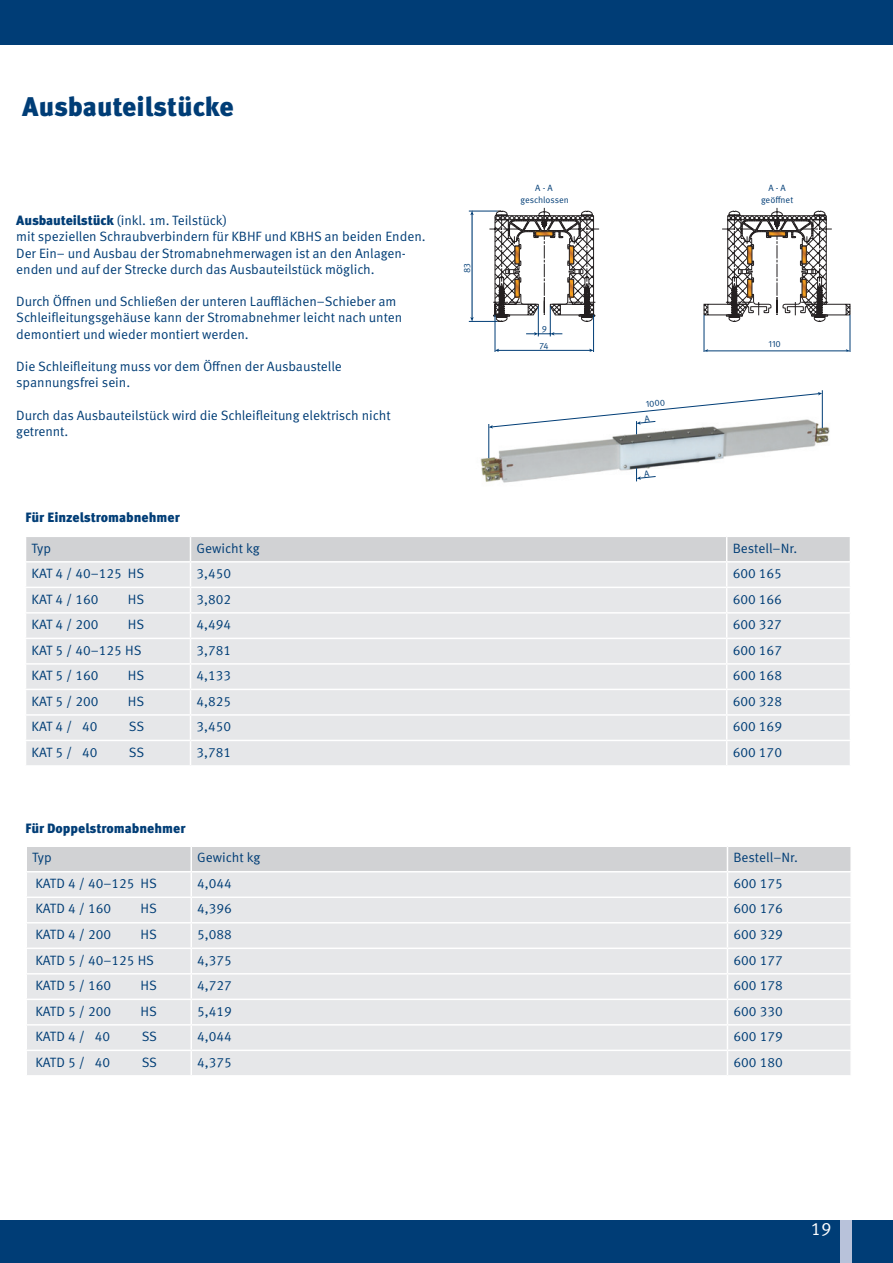
<style>
.page{position:relative;width:893px;height:1263px;background:#fff}
.page>*{position:absolute;margin:0;border:0;box-sizing:border-box;transform-origin:0 0}
.t1{font:900 27px "Meta Pro";letter-spacing:-.005em;color:#003d76}
.t2{font:18px "Meta Pro";color:#fff}
.t3{font:13.5px/16.2px "Meta Pro";letter-spacing:-.005em;color:#003d76}
.t4{font:900 13.5px "Meta Pro";color:#003d76}
.t5{font:9px/12.6px "Meta Pro";letter-spacing:-.005em;color:#003d76;text-align:center}
.s1{font-weight:900}
</style>
<div class="page">
<div style="left:0;top:1220px;width:893px;height:43px;background:#003d76"></div>
<div style="left:840px;top:1220px;width:11px;height:43px;background:#b8c2da"></div>
<div style="left:0;top:0;width:893px;height:45px;background:#003d76"></div>
<svg style="left:26px;top:537px;width:824px;height:228px;background:#e5e6e8"></svg>
<svg style="left:27px;top:847px;width:824px;height:228px;background:#e5e6e8"></svg>
<hr style="left:850px;top:1051px;width:2px;height:24px;background:#fff">
<img style="left:480px;top:424px;width:350px;height:59px">
<hr style="left:489px;top:424px;width:1px;height:34px;background:#003d76">
<hr style="left:822px;top:390px;width:1px;height:38px;background:#003d76">
<hr style="left:538px;top:306px;width:1px;height:30px;background:#003d76">
<hr style="left:550px;top:306px;width:1px;height:30px;background:#003d76">
<hr style="left:495px;top:315px;width:1px;height:37px;background:#003d76">
<hr style="left:593px;top:315px;width:1px;height:37px;background:#003d76">
<hr style="left:704px;top:315px;width:1px;height:37px;background:#003d76">
<hr style="left:850px;top:315px;width:1px;height:37px;background:#003d76">
<svg style="left:469px;top:207px;width:382px;height:115px"></svg>
<hr style="left:498px;top:350px;width:92px;height:1px;background:#003d76">
<svg style="left:495px;top:349px;width:4px;height:3px"></svg>
<svg style="left:526px;top:332px;width:36px;height:3px"></svg>
<hr style="left:707px;top:351px;width:140px;height:1px;background:#003d76">
<svg style="left:537px;top:233px;width:14px;height:1px"></svg>
<div style="left:535px;top:231px;width:18px;height:5px;border:1px solid #231f20"></div>
<svg style="left:571px;top:248px;width:1px;height:14px"></svg>
<div style="left:569px;top:246px;width:5px;height:18px;border:1px solid #231f20"></div>
<svg style="left:571px;top:281px;width:1px;height:14px"></svg>
<div style="left:569px;top:279px;width:5px;height:18px;border:1px solid #231f20"></div>
<svg style="left:770px;top:233px;width:14px;height:1px"></svg>
<div style="left:768px;top:231px;width:18px;height:5px;border:1px solid #231f20"></div>
<svg style="left:749px;top:248px;width:1px;height:14px"></svg>
<div style="left:747px;top:246px;width:5px;height:18px;border:1px solid #231f20"></div>
<svg style="left:749px;top:281px;width:1px;height:14px"></svg>
<div style="left:747px;top:279px;width:5px;height:18px;border:1px solid #231f20"></div>
<svg style="left:636px;top:468px;width:20px;height:13px"></svg>
<svg style="left:489px;top:392px;width:333px;height:42px"></svg>
<h1 class="t1" style="left:22px;top:90px;width:213px">Ausbauteilstücke</h1>
<p class="t3" style="left:16px;top:213px;width:411px"><span class="s1">Ausbauteilstück</span> (inkl. 1m. Teilstück)<br>mit speziellen Schraubverbindern für KBHF und KBHS an beiden Enden.<br>Der Ein– und Ausbau der Stromabnehmerwagen ist an den Anlagen&shy;enden und auf der Strecke durch das Ausbauteilstück möglich.</p>
<p class="t3" style="left:16px;top:294px;width:388px">Durch Öffnen und Schließen der unteren Laufflächen–Schieber am<br>Schleifleitungsgehäuse kann der Stromabnehmer leicht nach unten demontiert und wieder montiert werden.</p>
<p class="t3" style="left:16px;top:358px;width:327px">Die Schleifleitung muss vor dem Öffnen der Ausbaustelle spannungsfrei sein.</p>
<p class="t3" style="left:16px;top:407px;width:376px">Durch das Ausbauteilstück wird die Schleifleitung elektrisch nicht getrennt.</p>
<p class="t4" style="left:26px;top:509px;width:156px">Für Einzelstromabnehmer</p>
<p class="t5" style="left:461px;top:273px;width:11px;rotate:-90deg">83</p>
<p class="t5" style="left:520px;top:182px;width:50px">A - A geschlossen</p>
<p class="t5" style="left:761px;top:181px;width:34px">A - A geöffnet</p>
<p class="t5" style="left:542px;top:322px;width:7px">9</p>
<p class="t5" style="left:539px;top:340px;width:11px">74</p>
<p class="t5" style="left:645px;top:398px;width:21px;rotate:-5deg">1000</p>
<p class="t5" style="left:768px;top:338px;width:14px">110</p>
<p class="t3" style="left:32px;top:540px;width:21px">Typ</p>
<p class="t3" style="left:196px;top:540px;width:65px">Gewicht kg</p>
<p class="t3" style="left:733px;top:540px;width:66px">Bestell–Nr.</p>
<p class="t3" style="left:32px;top:565px;width:114px">KAT 4 / 40–125 HS</p>
<p class="t3" style="left:196px;top:565px;width:36px">3,450</p>
<p class="t3" style="left:733px;top:565px;width:51px">600 165</p>
<p class="t3" style="left:32px;top:591px;width:69px">KAT 4 / 160</p>
<p class="t3" style="left:128px;top:591px;width:18px">HS</p>
<p class="t3" style="left:196px;top:591px;width:36px">3,802</p>
<p class="t3" style="left:733px;top:591px;width:51px">600 166</p>
<p class="t3" style="left:32px;top:616px;width:69px">KAT 4 / 200</p>
<p class="t3" style="left:128px;top:616px;width:18px">HS</p>
<p class="t3" style="left:196px;top:616px;width:36px">4,494</p>
<p class="t3" style="left:733px;top:616px;width:51px">600 327</p>
<p class="t3" style="left:32px;top:642px;width:112px">KAT 5 / 40–125 HS</p>
<p class="t3" style="left:197px;top:642px;width:36px">3,781</p>
<p class="t3" style="left:733px;top:642px;width:51px">600 167</p>
<p class="t3" style="left:32px;top:667px;width:69px">KAT 5 / 160</p>
<p class="t3" style="left:128px;top:667px;width:18px">HS</p>
<p class="t3" style="left:197px;top:667px;width:36px">4,133</p>
<p class="t3" style="left:733px;top:667px;width:51px">600 168</p>
<p class="t3" style="left:32px;top:693px;width:69px">KAT 5 / 200</p>
<p class="t3" style="left:128px;top:693px;width:18px">HS</p>
<p class="t3" style="left:197px;top:693px;width:36px">4,825</p>
<p class="t3" style="left:733px;top:693px;width:51px">600 328</p>
<p class="t3" style="left:32px;top:718px;width:68px">KAT 4 / 40</p>
<p class="t3" style="left:129px;top:718px;width:17px">SS</p>
<p class="t3" style="left:197px;top:718px;width:36px">3,450</p>
<p class="t3" style="left:733px;top:718px;width:51px">600 169</p>
<p class="t3" style="left:32px;top:744px;width:68px">KAT 5 / 40</p>
<p class="t3" style="left:129px;top:744px;width:17px">SS</p>
<p class="t3" style="left:197px;top:744px;width:36px">3,781</p>
<p class="t3" style="left:733px;top:744px;width:51px">600 170</p>
<p class="t4" style="left:26px;top:820px;width:162px">Für Doppelstromabnehmer</p>
<p class="t3" style="left:32px;top:850px;width:21px">Typ</p>
<p class="t3" style="left:197px;top:850px;width:65px">Gewicht kg</p>
<p class="t3" style="left:733px;top:850px;width:66px">Bestell–Nr.</p>
<p class="t3" style="left:35px;top:875px;width:123px">KATD 4 / 40–125 HS</p>
<p class="t3" style="left:197px;top:875px;width:36px">4,044</p>
<p class="t3" style="left:733px;top:875px;width:51px">600 175</p>
<p class="t3" style="left:35px;top:901px;width:77px">KATD 4 / 160</p>
<p class="t3" style="left:141px;top:901px;width:18px">HS</p>
<p class="t3" style="left:197px;top:901px;width:36px">4,396</p>
<p class="t3" style="left:733px;top:901px;width:51px">600 176</p>
<p class="t3" style="left:35px;top:926px;width:77px">KATD 4 / 200</p>
<p class="t3" style="left:141px;top:926px;width:18px">HS</p>
<p class="t3" style="left:197px;top:926px;width:36px">5,088</p>
<p class="t3" style="left:733px;top:926px;width:51px">600 329</p>
<p class="t3" style="left:35px;top:952px;width:120px">KATD 5 / 40–125 HS</p>
<p class="t3" style="left:197px;top:952px;width:36px">4,375</p>
<p class="t3" style="left:733px;top:952px;width:51px">600 177</p>
<p class="t3" style="left:35px;top:977px;width:77px">KATD 5 / 160</p>
<p class="t3" style="left:141px;top:977px;width:18px">HS</p>
<p class="t3" style="left:197px;top:977px;width:36px">4,727</p>
<p class="t3" style="left:733px;top:977px;width:51px">600 178</p>
<p class="t3" style="left:35px;top:1003px;width:77px">KATD 5 / 200</p>
<p class="t3" style="left:141px;top:1003px;width:18px">HS</p>
<p class="t3" style="left:197px;top:1003px;width:36px">5,419</p>
<p class="t3" style="left:733px;top:1003px;width:51px">600 330</p>
<p class="t3" style="left:35px;top:1028px;width:76px">KATD 4 / 40</p>
<p class="t3" style="left:142px;top:1028px;width:17px">SS</p>
<p class="t3" style="left:197px;top:1028px;width:36px">4,044</p>
<p class="t3" style="left:733px;top:1028px;width:51px">600 179</p>
<p class="t3" style="left:35px;top:1054px;width:76px">KATD 5 / 40</p>
<p class="t3" style="left:142px;top:1054px;width:17px">SS</p>
<p class="t3" style="left:197px;top:1054px;width:36px">4,375</p>
<p class="t3" style="left:733px;top:1054px;width:51px">600 180</p>
<h2 class="t2" style="left:811px;top:1218px;width:22px">19</h2>
</div>
